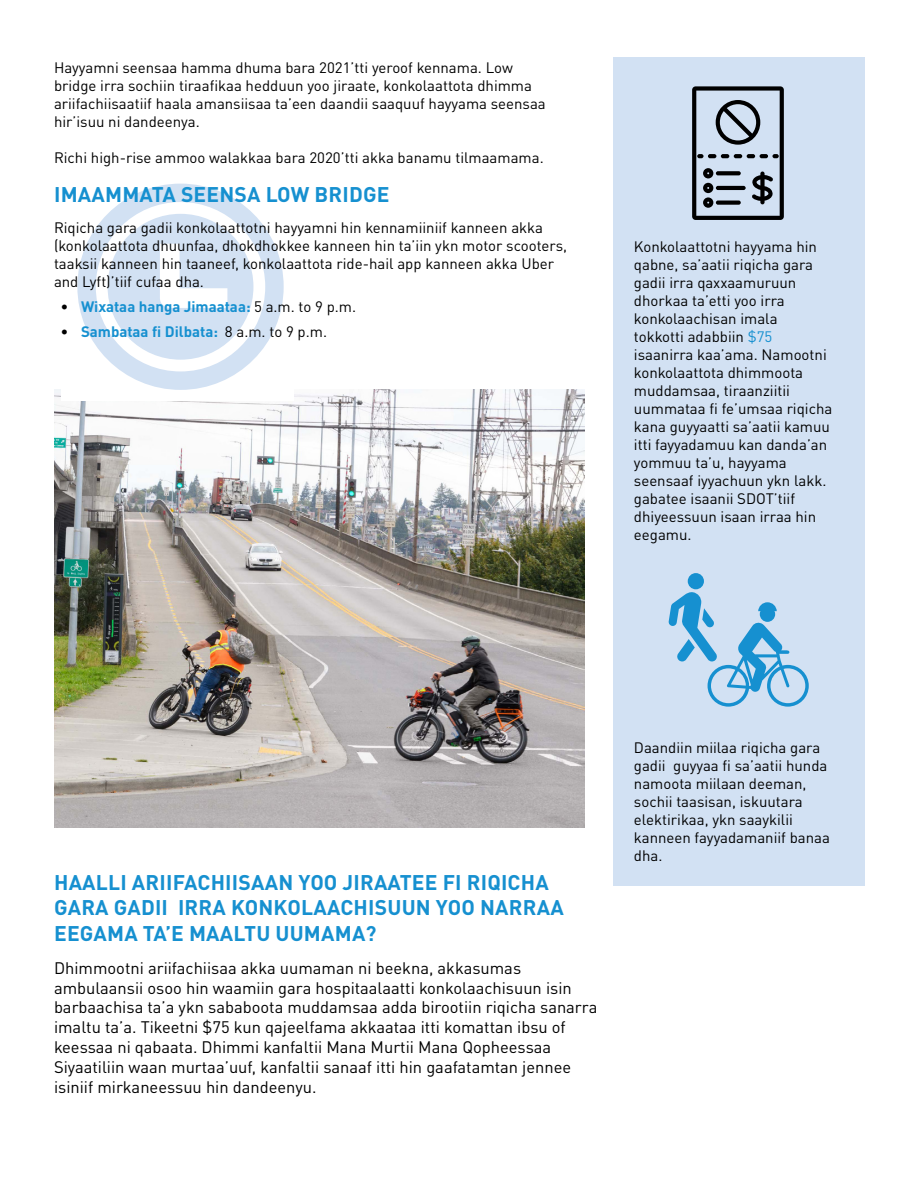
<style>
.page{position:relative;width:918px;height:1188px;background:#fff}
.page>*{position:absolute;margin:0;border:0;box-sizing:border-box;transform-origin:0 0}
.p_H2{font:700 21px/25.2px "DIN Pro";letter-spacing:.01em;color:#1690d0}
.t1{font:16.5px/19.8px "DIN Pro";color:#000}
.b_body{font:15px/18px "DINOT";color:#000}
.t2{font:700 15px "DINOT";color:#1690d0}
.s1{color:#000}
.s2{font-weight:400;color:#000}
.s3{color:#1690d0}
</style>
<div class="page">
<img style="left:54px;top:389px;width:531px;height:438px">
<div style="left:62px;top:173px;width:232px;height:227px;background:#fff"></div>
<svg style="left:77px;top:184px;width:207px;height:206px"></svg>
<div style="left:613px;top:57px;width:251px;height:829px;background:#d2e1f3"></div>
<svg style="left:692px;top:86px;width:92px;height:134px"></svg>
<div style="left:688px;top:573px;width:16px;height:16px;background:#1690d0;border-radius:50%"></div>
<svg style="left:668px;top:592px;width:141px;height:115px"></svg>
<p class="b_body" style="left:54px;top:58px;width:493px">Hayyamni seensaa hamma dhuma bara 2021’tti yeroof kennama. Low bridge irra sochiin tiraafikaa hedduun yoo jiraate, konkolaattota dhimma ariifachiisaatiif haala amansiisaa ta’een daandii saaquuf hayyama seensaa hir’isuu ni dandeenya.</p>
<p class="b_body" style="left:54px;top:148px;width:491px">Richi high-rise ammoo walakkaa bara 2020’tti akka banamu tilmaamama.</p>
<p class="p_H2" style="left:54px;top:179px;width:337px">IMAAMMATA SEENSA LOW BRIDGE</p>
<p class="b_body" style="left:54px;top:218px;width:515px">Riqicha gara gadii konkolaattotni hayyamni hin kennamiiniif kanneen akka (konkolaattota dhuunfaa, dhokdhokkee kanneen hin ta’iin ykn motor scooters, taaksii kanneen hin taaneef, konkolaattota ride-hail app kanneen akka Uber and Lyft)’tiif cufaa dha.</p>
<p class="t2" style="left:61px;top:297px;width:297px"><span class="s1">•</span> Wixataa hanga Jimaataa: <span class="s2">5 a.m. to 9 p.m.</span></p>
<p class="t2" style="left:61px;top:321px;width:268px"><span class="s1">•</span> Sambataa fi Dilbata: <span class="s2">8 a.m. to 9 p.m.</span></p>
<p class="b_body" style="left:634px;top:238px;width:200px">Konkolaattotni hayyama hin qabne, sa’aatii riqicha gara gadii irra qaxxaamuruun dhorkaa ta’etti yoo irra konkolaachisan imala<br>tokkotti adabbiin <span class="s3">$75 </span>isaanirra kaa’ama. Namootni konkolaattota dhimmoota muddamsaa, tiraanziitii uummataa fi fe’umsaa riqicha kana guyyaatti sa’aatii kamuu itti fayyadamuu kan danda’an yommuu ta’u, hayyama seensaaf iyyachuun ykn lakk. gabatee isaanii SDOT’tiif dhiyeessuun isaan irraa hin eegamu.</p>
<p class="p_H2" style="left:54px;top:867px;width:511px">HAALLI ARIIFACHIISAAN YOO JIRAATEE FI RIQICHA<br>GARA GADII IRRA KONKOLAACHISUUN YOO NARRAA<br>EEGAMA TA’E MAALTU UUMAMA?</p>
<p class="t1" style="left:54px;top:956px;width:545px">Dhimmootni ariifachiisaa akka uumaman ni beekna, akkasumas ambulaansii osoo hin waamiin gara hospitaalaatti konkolaachisuun isin barbaachisa ta’a ykn sababoota muddamsaa adda birootiin riqicha sanarra imaltu ta’a. Tikeetni $75 kun qajeelfama akkaataa itti komattan ibsu of keessaa ni qabaata. Dhimmi kanfaltii Mana Murtii Mana Qopheessaa Siyaatiliin waan murtaa’uuf, kanfaltii sanaaf itti hin gaafatamtan jennee isiniif mirkaneessuu hin dandeenyu.</p>
<p class="b_body" style="left:634px;top:738px;width:198px">Daandiin miilaa riqicha gara gadii guyyaa fi sa’aatii hunda namoota miilaan deeman, sochii taasisan, iskuutara elektirikaa, ykn saaykilii kanneen fayyadamaniif banaa dha.</p>
</div>
